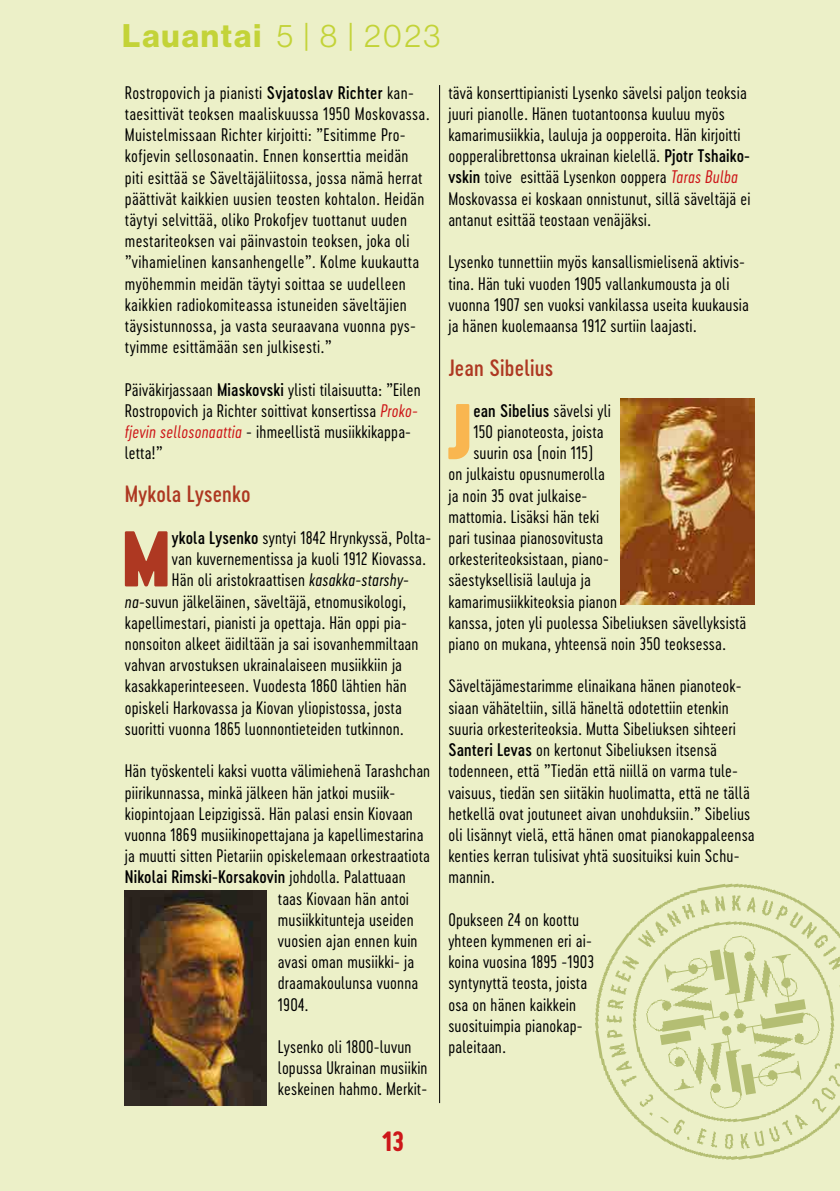
<style>
.page{position:relative;width:840px;height:1191px;background:#fff}
.page>*{position:absolute;margin:0;border:0;box-sizing:border-box;transform-origin:0 0}
.t1{font:73.6px "Cervo Neue Black Neue";color:#ae3822}
.t2{font:73.6px "Cervo Neue Black Neue";color:#f9b650}
.t3{font:32px "N Haas Grotesk DS Std 75 Bd";letter-spacing:.06em;color:#c3d338}
.t4{font:26px "Cervo Neue Bold Neue";color:#cd1719}
.t5{font:22px "Cervo Neue Medium Neue";letter-spacing:.01em;color:#ae3822}
.t6{font:17px/21.2px "Cervo Neue Light Neue";letter-spacing:.01em;color:#000}
.t7{font:17px "Cervo Neue Medium Neue";letter-spacing:.01em;color:#000}
.s1{font-family:"N Haas Grotesk DS Std 45 Lt"}
.s2{font-family:"Cervo Neue Medium Neue"}
.s3{font-style:italic;color:#cd1719}
.s4{font-style:italic}
.s5{font-family:"Cervo Neue Light Neue"}
</style>
<div class="page">
<div style="left:0;top:0;width:839px;height:1191px;background:#ecf0c8"></div>
<hr style="left:439px;top:85px;width:1px;height:1018px;background:#000">
<img style="left:125px;top:890px;width:141px;height:216px">
<img style="left:620px;top:399px;width:134px;height:206px">
<img style="left:595px;top:883px;width:244px;height:277px">
<h2 class="t3" style="left:122px;top:17px;width:320px">Lauantai <span class="s1">5 | 8 | 2023</span></h2>
<p class="t6" style="left:125px;top:82px;width:306px">Rostropovich ja pianisti <span class="s2">Svjatoslav Richter</span> kan&shy;taesittivät teoksen maaliskuussa 1950 Moskovassa.<br>Muistelmissaan Richter kirjoitti: ”Esitimme Pro&shy;kofjevin sellosonaatin. Ennen konserttia meidän piti esittää se Säveltäjäliitossa, jossa nämä herrat päättivät kaikkien uusien teosten kohtalon. Heidän täytyi selvittää, oliko Prokofjev tuottanut uuden mestariteoksen vai päinvastoin teoksen, joka oli ”vihamielinen kansanhengelle”. Kolme kuukautta myöhemmin meidän täytyi soittaa se uudelleen kaikkien radiokomiteassa istuneiden säveltäjien täysistunnossa, ja vasta seuraavana vuonna pys&shy;tyimme esittämään sen julkisesti.”</p>
<p class="t6" style="left:125px;top:378px;width:297px">Päiväkirjassaan <span class="s2">Miaskovski</span> ylisti tilaisuutta: ”Eilen Rostropovich ja Richter soittivat konsertissa <span class="s3">Proko&shy;fjevin sellosonaattia</span> - ihmeellistä musiikkikappa&shy;letta!”</p>
<p class="t5" style="left:125px;top:479px;width:127px">Mykola Lysenko</p>
<h1 class="t1" style="left:121px;top:506px;width:52px">M</h1>
<p class="t6" style="left:172px;top:527px;width:261px"><span class="s2">ykola Lysenko</span> syntyi 1842 Hrynkyssä, Polta-</p>
<p class="t6" style="left:172px;top:548px;width:255px">van kuvernementissa ja kuoli 1912 Kiovassa.</p>
<p class="t6" style="left:172px;top:569px;width:238px">Hän oli aristokraattisen <span class="s4">kasakka-starshy-</span></p>
<p class="t6" style="left:125px;top:590px;width:282px"><span class="s4">na</span>-suvun jälkeläinen, säveltäjä, etnomusikologi,</p>
<p class="t6" style="left:125px;top:612px;width:283px">kapellimestari, pianisti ja opettaja. Hän oppi pia-</p>
<p class="t6" style="left:125px;top:633px;width:295px">nonsoiton alkeet äidiltään ja sai isovanhemmiltaan</p>
<p class="t6" style="left:125px;top:654px;width:278px">vahvan arvostuksen ukrainalaiseen musiikkiin ja</p>
<p class="t6" style="left:125px;top:675px;width:283px">kasakkaperinteeseen. Vuodesta 1860 lähtien hän</p>
<p class="t6" style="left:125px;top:696px;width:278px">opiskeli Harkovassa ja Kiovan yliopistossa, josta</p>
<p class="t6" style="left:125px;top:718px;width:280px">suoritti vuonna 1865 luonnontieteiden tutkinnon.</p>
<p class="t6" style="left:125px;top:760px;width:307px">Hän työskenteli kaksi vuotta välimiehenä Tarashchan piirikunnassa, minkä jälkeen hän jatkoi musiik&shy;kiopintojaan Leipzigissä. Hän palasi ensin Kiovaan vuonna 1869 musiikinopettajana ja kapellimestarina ja muutti sitten Pietariin opiskelemaan orkestraatiota</p>
<p class="t7" style="left:125px;top:865px;width:282px">Nikolai Rimski-Korsakovin <span class="s5">johdolla. Palattuaan</span></p>
<p class="t6" style="left:278px;top:887px;width:142px">taas Kiovaan hän antoi musiikkitunteja useiden vuosien ajan ennen kuin avasi oman musiikki- ja draamakoulunsa vuonna<br>1904.</p>
<p class="t6" style="left:278px;top:1036px;width:151px">Lysenko oli 1800-luvun lopussa Ukrainan musiikin keskeinen hahmo. Merkit-</p>
<p class="t6" style="left:448px;top:82px;width:303px">tävä konserttipianisti Lysenko sävelsi paljon teoksia juuri pianolle. Hänen tuotantoonsa kuuluu myös kamarimusiikkia, lauluja ja oopperoita. Hän kirjoitti oopperalibrettonsa ukrainan kielellä. <span class="s2">Pjotr Tshaiko&shy;vskin</span> toive esittää Lysenkon ooppera <span class="s3">Taras Bulba </span>Moskovassa ei koskaan onnistunut, sillä säveltäjä ei antanut esittää teostaan venäjäksi.</p>
<p class="t6" style="left:448px;top:251px;width:302px">Lysenko tunnettiin myös kansallismielisenä aktivis&shy;tina. Hän tuki vuoden 1905 vallankumousta ja oli vuonna 1907 sen vuoksi vankilassa useita kuukausia ja hänen kuolemaansa 1912 surtiin laajasti.</p>
<p class="t5" style="left:448px;top:354px;width:106px">Jean Sibelius</p>
<h1 class="t2" style="left:446px;top:378px;width:28px">J</h1>
<p class="t7" style="left:473px;top:399px;width:139px">ean Sibelius <span class="s5">sävelsi yli</span></p>
<p class="t6" style="left:473px;top:421px;width:131px">150 pianoteosta, joista</p>
<p class="t6" style="left:473px;top:442px;width:122px">suurin osa (noin 115)</p>
<p class="t6" style="left:448px;top:463px;width:158px">on julkaistu opusnumerolla</p>
<p class="t6" style="left:448px;top:484px;width:140px">ja noin 35 ovat julkaise-</p>
<p class="t6" style="left:448px;top:506px;width:152px">mattomia. Lisäksi hän teki</p>
<p class="t6" style="left:448px;top:527px;width:156px">pari tusinaa pianosovitusta</p>
<p class="t6" style="left:448px;top:548px;width:162px">orkesteriteoksistaan, piano-</p>
<p class="t6" style="left:448px;top:569px;width:144px">säestyksellisiä lauluja ja</p>
<p class="t6" style="left:448px;top:590px;width:170px">kamarimusiikkiteoksia pianon</p>
<p class="t6" style="left:448px;top:612px;width:299px">kanssa, joten yli puolessa Sibeliuksen sävellyksistä</p>
<p class="t6" style="left:448px;top:633px;width:279px">piano on mukana, yhteensä noin 350 teoksessa.</p>
<p class="t6" style="left:448px;top:675px;width:307px">Säveltäjämestarimme elinaikana hänen pianoteok&shy;siaan vähäteltiin, sillä häneltä odotettiin etenkin suuria orkesteriteoksia. Mutta Sibeliuksen sihteeri <span class="s2">Santeri Levas</span> on kertonut Sibeliuksen itsensä todenneen, että ”Tiedän että niillä on varma tule&shy;vaisuus, tiedän sen siitäkin huolimatta, että ne tällä hetkellä ovat joutuneet aivan unohduksiin.” Sibelius oli lisännyt vielä, että hänen omat pianokappaleensa kenties kerran tulisivat yhtä suosituiksi kuin Schu&shy;mannin.</p>
<p class="t6" style="left:448px;top:908px;width:147px">Opukseen 24 on koottu yhteen kymmenen eri ai&shy;koina vuosina 1895 -1903 syntynyttä teosta, joista osa on hänen kaikkein suosituimpia pianokap&shy;paleitaan.</p>
<h3 class="t4" style="left:382px;top:1123px;width:24px">13</h3>
</div>
